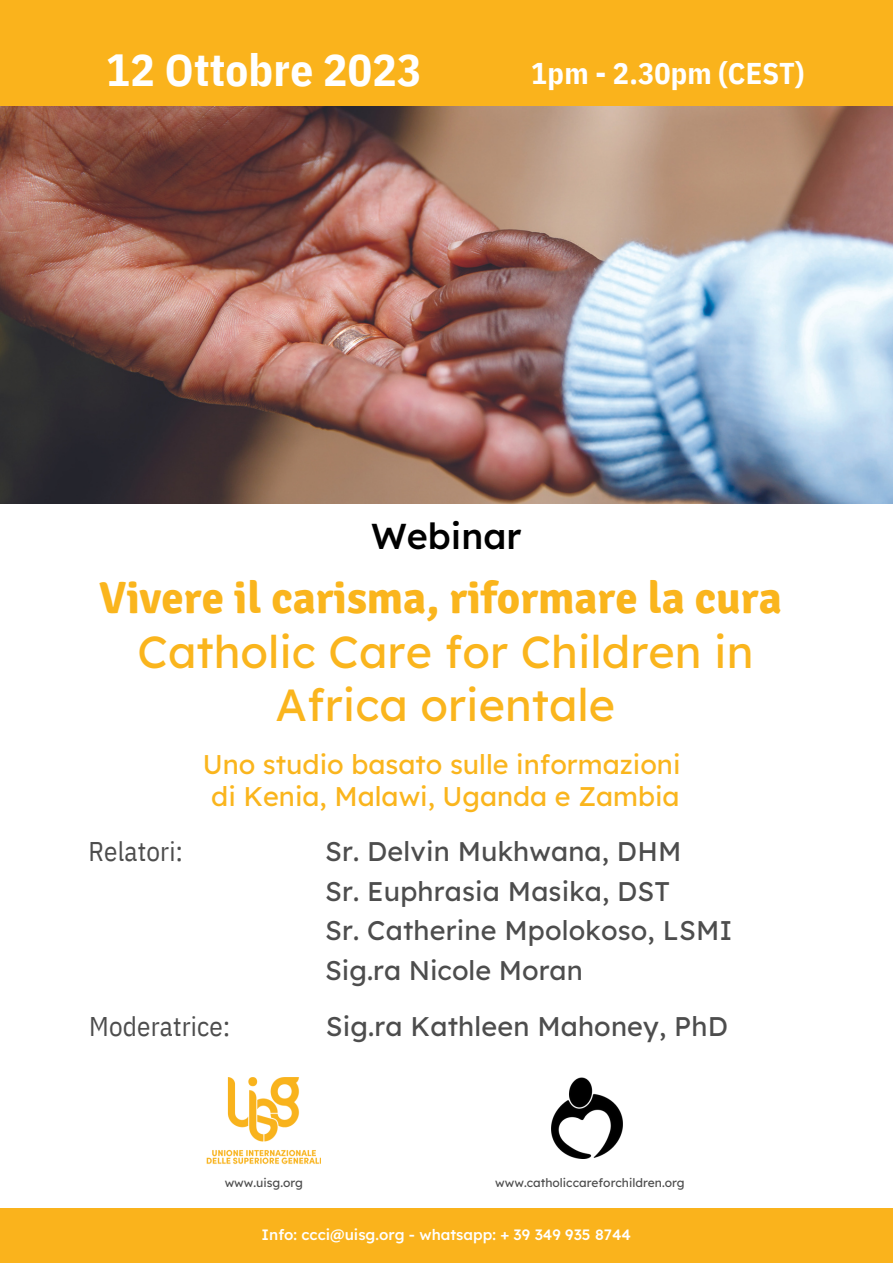
<style>
.page{position:relative;width:893px;height:1264px;background:#fff}
.page>*{position:absolute;margin:0;border:0;box-sizing:border-box;transform-origin:0 0}
.t1{font:45px/52.8px "Lexend";color:#fab51d;text-align:center}
.t2{font:700 45px "Signika";color:#fab51d}
.t3{font:700 45px "IBM Plex Sans Cond";letter-spacing:.005em;color:#fff}
.t4{font:500 36px "Lexend";color:#000}
.t5{font:700 30px "IBM Plex Sans Cond";letter-spacing:.005em;color:#fff}
.t6{font:27px "Lexend";letter-spacing:.005em;color:#4d4d4d}
.t7{font:27px "Lexend";color:#fab51d}
.t8{font:27px "IBM Plex Sans Cond";letter-spacing:.005em;color:#4d4d4d}
.t9{font:500 15px "Lexend";color:#fff}
.t10{font:12px "Lexend";color:#4d4d4d}
</style>
<div class="page">
<div style="left:0;top:1208px;width:892px;height:54px;background:#fab31c"></div>
<img style="left:0;top:106px;width:892px;height:398px">
<div style="left:0;top:0;width:892px;height:106px;background:#fab31c"></div>
<img style="left:207px;top:1077px;width:113px;height:88px">
<img style="left:551px;top:1077px;width:72px;height:81px">
<p class="t3" style="left:106px;top:39px;width:317px">12 Ottobre 2023</p>
<p class="t5" style="left:531px;top:53px;width:274px">1pm - 2.30pm (CEST)</p>
<p class="t4" style="left:371px;top:512px;width:152px">Webinar</p>
<p class="t2" style="left:99px;top:571px;width:684px">Vivere il carisma, riformare la cura</p>
<p class="t1" style="left:137px;top:625px;width:617px">Catholic Care for Children in<br>Africa orientale</p>
<p class="t7" style="left:203px;top:747px;width:479px">Uno studio basato sulle informazioni</p>
<p class="t7" style="left:211px;top:778px;width:470px">di Kenia, Malawi, Uganda e Zambia</p>
<p class="t8" style="left:88px;top:833px;width:96px">Relatori:</p>
<p class="t6" style="left:325px;top:833px;width:358px">Sr. Delvin Mukhwana, DHM</p>
<p class="t6" style="left:325px;top:873px;width:346px">Sr. Euphrasia Masika, DST</p>
<p class="t6" style="left:325px;top:913px;width:409px">Sr. Catherine Mpolokoso, LSMI</p>
<p class="t6" style="left:325px;top:953px;width:259px">Sig.ra Nicole Moran</p>
<p class="t8" style="left:89px;top:1008px;width:142px">Moderatrice:</p>
<p class="t6" style="left:326px;top:1008px;width:403px">Sig.ra Kathleen Mahoney, PhD</p>
<p class="t10" style="left:225px;top:1175px;width:80px">www.uisg.org</p>
<p class="t10" style="left:495px;top:1175px;width:191px">www.catholiccareforchildren.org</p>
<p class="t9" style="left:262px;top:1224px;width:371px">Info: ccci@uisg.org - whatsapp: + 39 349 935 8744</p>
</div>
